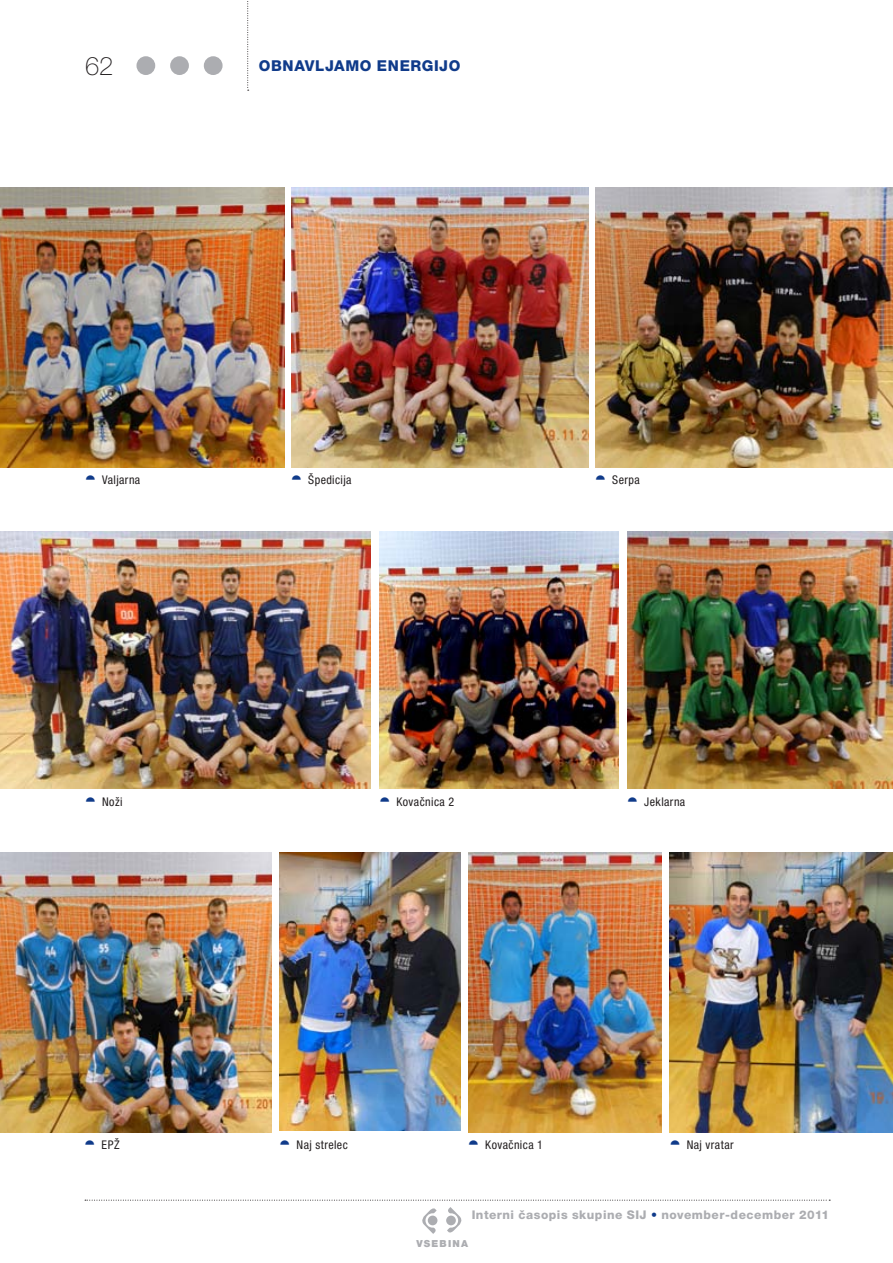
<style>
.page{position:relative;width:893px;height:1263px;background:#fff}
.page>*{position:absolute;margin:0;border:0;box-sizing:border-box;transform-origin:0 0}
.t1{font:100 25.5px "Helvetica Neue LT Pro";color:#231f20}
.t2{font:800 15px "Helvetica Neue LT Pro";letter-spacing:.04em;color:#103b8a}
.t3{font:condensed 12px "Helvetica Neue LT Pro";letter-spacing:.035em;color:#231f20}
.t4{font:800 12px "Helvetica Neue LT Pro";letter-spacing:.04em;color:#acadb1}
.t5{font:900 9.75px "Helvetica Neue LT Pro";letter-spacing:.125em;color:#acadb1}
.s1{color:#103b8a}
</style>
<div class="page">
<svg style="left:85px;top:1200px;width:745px;height:1px"></svg>
<div style="left:136px;top:56px;width:19px;height:19px;background:#acadb1;border-radius:50%"></div>
<div style="left:170px;top:56px;width:19px;height:19px;background:#acadb1;border-radius:50%"></div>
<div style="left:204px;top:56px;width:19px;height:19px;background:#acadb1;border-radius:50%"></div>
<svg style="left:247px;top:1px;width:2px;height:90px"></svg>
<img style="left:0;top:188px;width:285px;height:279px">
<img style="left:0;top:531px;width:370px;height:258px">
<img style="left:0;top:853px;width:272px;height:279px">
<img style="left:280px;top:853px;width:180px;height:278px">
<img style="left:468px;top:853px;width:194px;height:279px">
<img style="left:670px;top:853px;width:223px;height:279px">
<img style="left:291px;top:188px;width:298px;height:279px">
<img style="left:379px;top:531px;width:240px;height:258px">
<img style="left:595px;top:188px;width:298px;height:279px">
<img style="left:627px;top:531px;width:266px;height:258px">
<svg style="left:422px;top:1208px;width:15px;height:26px"></svg>
<svg style="left:427px;top:1214px;width:12px;height:12px"></svg>
<div style="left:425px;top:1213px;width:15px;height:14px;border:2px solid #fff;border-radius:50%"></div>
<svg style="left:447px;top:1207px;width:15px;height:26px"></svg>
<div style="left:445px;top:1214px;width:12px;height:12px;background:#acadb1;border-radius:50%"></div>
<div style="left:444px;top:1213px;width:14px;height:14px;border:2px solid #fff;border-radius:50%"></div>
<h1 class="t1" style="left:85px;top:51px;width:30px">62</h1>
<p class="t2" style="left:259px;top:57px;width:203px">obnavljamo energijo</p>
<p class="t3" style="left:102px;top:473px;width:40px">Valjarna</p>
<p class="t3" style="left:308px;top:473px;width:45px">Špedicija</p>
<p class="t3" style="left:612px;top:473px;width:29px">Serpa</p>
<p class="t3" style="left:102px;top:794px;width:22px">Noži</p>
<p class="t3" style="left:396px;top:794px;width:59px">Kovačnica 2</p>
<p class="t3" style="left:644px;top:794px;width:43px">Jeklarna</p>
<p class="t3" style="left:102px;top:1138px;width:20px">EPŽ</p>
<p class="t3" style="left:297px;top:1138px;width:53px">Naj strelec</p>
<p class="t3" style="left:485px;top:1138px;width:59px">Kovačnica 1</p>
<p class="t3" style="left:687px;top:1138px;width:49px">Naj vratar</p>
<p class="t4" style="left:472px;top:1207px;width:163px">Interni časopis skupine SIJ</p>
<p class="t4" style="left:651px;top:1207px;width:180px"><span class="s1">•</span> november-december 2011</p>
<p class="t5" style="left:416px;top:1238px;width:53px">VSEBINA</p>
</div>
